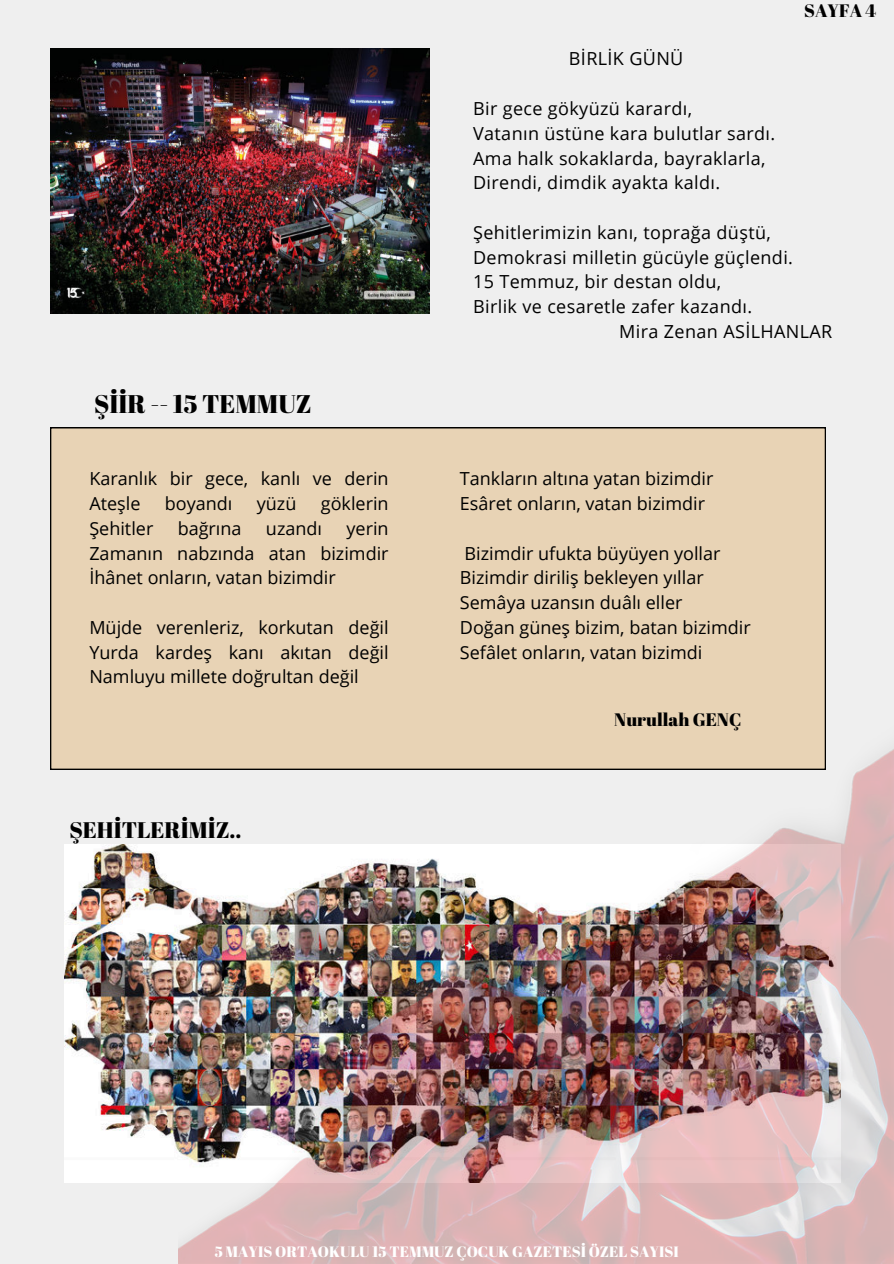
<style>
.page{position:relative;width:894px;height:1264px;background:#fff}
.page>*{position:absolute;margin:0;border:0;box-sizing:border-box;transform-origin:0 0}
.t1{font:25.5px "Abril Fatface";color:#000}
.t2{font:22.5px "Abril Fatface";color:#000}
.t3{font:18px/24.8px "Open Sans";color:#000}
.t4{font:18px/24.8px "Open Sans";letter-spacing:.02em;color:#000}
.t5{font:18px "Abril Fatface";color:#000}
.t6{font:15px "Abril Fatface";color:#fff}
</style>
<div class="page">
<div style="left:0;top:0;width:893px;height:1263px;background:#efefef"></div>
<div style="left:50px;top:427px;width:775px;height:342px;background:#e8d3b5"></div>
<img style="left:50px;top:48px;width:379px;height:266px">
<img style="left:65px;top:844px;width:114px;height:338px">
<img style="left:179px;top:708px;width:714px;height:555px">
<p class="t5" style="left:804px;top:-2px;width:74px">SAYFA 4</p>
<h1 class="t1" style="left:94px;top:386px;width:219px">ŞİİR -- 15 TEMMUZ</h1>
<p class="t3" style="left:89px;top:466px;width:301px">Karanlık bir gece, kanlı ve derin<br>Ateşle</p>
<p class="t3" style="left:165px;top:490px;width:69px">boyandı</p>
<p class="t3" style="left:257px;top:490px;width:41px">yüzü</p>
<p class="t3" style="left:321px;top:490px;width:69px">göklerin</p>
<p class="t3" style="left:89px;top:515px;width:65px">Şehitler</p>
<p class="t3" style="left:178px;top:515px;width:65px">bağrına</p>
<p class="t3" style="left:266px;top:515px;width:58px">uzandı</p>
<p class="t3" style="left:89px;top:515px;width:301px;text-align:justify;text-indent:257px">yerin Zamanın nabzında atan bizimdir İhânet onların, vatan bizimdir</p>
<p class="t3" style="left:89px;top:614px;width:301px;text-align:justify">Müjde verenleriz, korkutan değil Yurda kardeş kanı akıtan değil Namluyu millete doğrultan değil</p>
<p class="t2" style="left:69px;top:814px;width:173px">ŞEHİTLERİMİZ..</p>
<p class="t4" style="left:568px;top:46px;width:116px">BİRLİK GÜNÜ</p>
<p class="t4" style="left:473px;top:96px;width:303px">Bir gece gökyüzü karardı,<br>Vatanın üstüne kara bulutlar sardı.<br>Ama halk sokaklarda, bayraklarla,<br>Direndi, dimdik ayakta kaldı.</p>
<p class="t4" style="left:473px;top:219px;width:299px">Şehitlerimizin kanı, toprağa düştü,</p>
<p class="t4" style="left:473px;top:244px;width:321px">Demokrasi milletin gücüyle güçlendi.</p>
<p class="t4" style="left:473px;top:269px;width:250px">15 Temmuz, bir destan oldu,</p>
<p class="t4" style="left:473px;top:294px;width:280px">Birlik ve cesaretle zafer kazandı.</p>
<p class="t4" style="left:619px;top:318px;width:214px">Mira Zenan ASİLHANLAR</p>
<p class="t3" style="left:460px;top:466px;width:255px">Tankların altına yatan bizimdir<br>Esâret onların, vatan bizimdir</p>
<p class="t3" style="left:460px;top:540px;width:292px">Bizimdir ufukta büyüyen yollar<br>Bizimdir diriliş bekleyen yıllar<br>Semâya uzansın duâlı eller<br>Doğan güneş bizim, batan bizimdir<br>Sefâlet onların, vatan bizimdi</p>
<p class="t5" style="left:614px;top:707px;width:129px">Nurullah GENÇ</p>
<p class="t6" style="left:215px;top:1240px;width:465px">5 MAYIS ORTAOKULU 15 TEMMUZ ÇOCUK GAZETESİ ÖZEL SAYISI</p>
</div>
